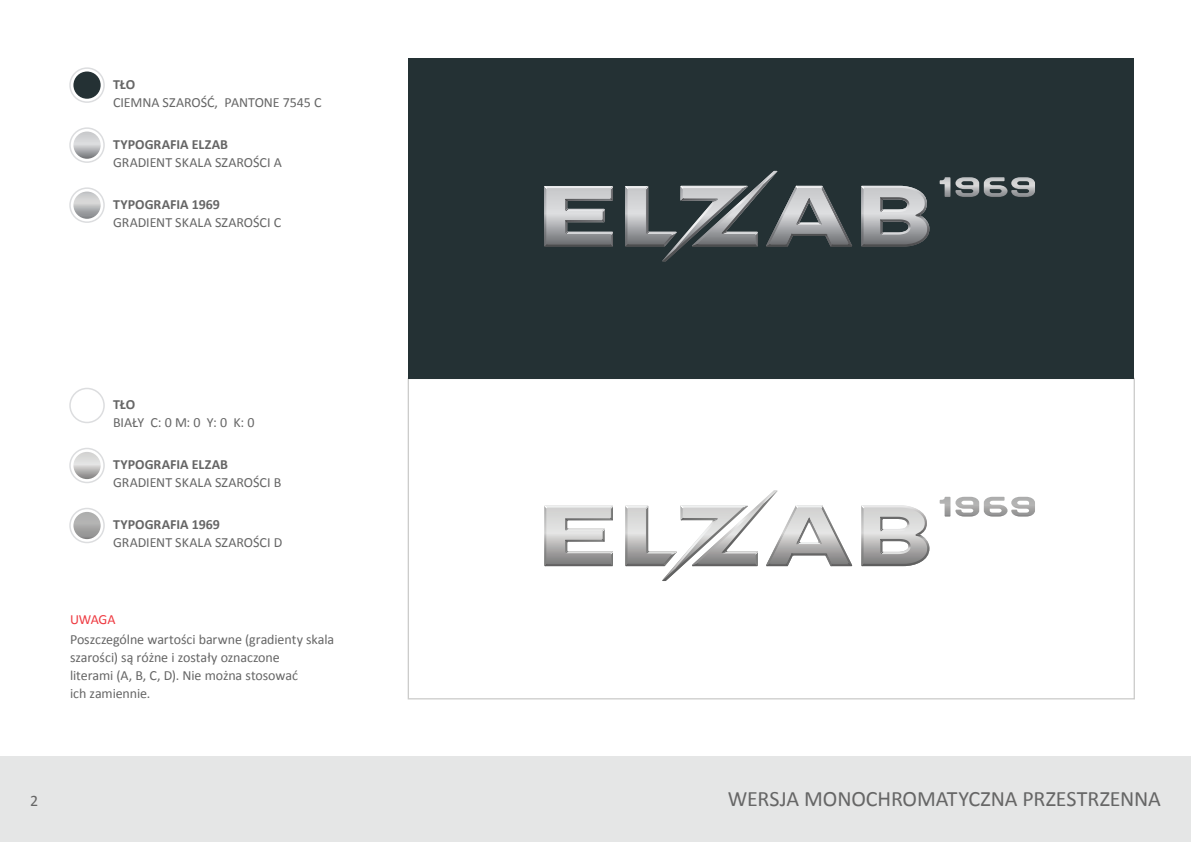
<style>
.page{position:relative;width:1191px;height:842px;background:#fff}
.page>*{position:absolute;margin:0;border:0;box-sizing:border-box;transform-origin:0 0}
.t1{font:22px "Calibri";letter-spacing:-.005em;color:#666}
.t2{font:16px "Calibri";color:#666}
.t3{font:14px/18px "Calibri";letter-spacing:-.005em;color:#666}
.t4{font:700 14px "Calibri";color:#666}
.t5{font:14px "Calibri";letter-spacing:-.015em;color:#ee3a41}
</style>
<div class="page">
<div style="left:408px;top:378px;width:727px;height:321px;background:#fff;border:1px solid #cccccb"></div>
<div style="left:408px;top:58px;width:726px;height:320px;background:#243134"></div>
<div style="left:0;top:757px;width:1191px;height:85px;background:#e5e6e6"></div>
<svg style="left:544px;top:186px;width:69px;height:61px"></svg>
<svg style="left:625px;top:171px;width:227px;height:90px"></svg>
<svg style="left:861px;top:186px;width:68px;height:61px"></svg>
<svg style="left:939px;top:177px;width:96px;height:20px"></svg>
<svg style="left:544px;top:505px;width:69px;height:61px"></svg>
<svg style="left:625px;top:490px;width:227px;height:91px"></svg>
<svg style="left:861px;top:505px;width:68px;height:61px"></svg>
<svg style="left:939px;top:497px;width:96px;height:19px"></svg>
<div style="left:69px;top:67px;width:36px;height:36px;border:2px solid #dcdddf;border-radius:50%"></div>
<div style="left:73px;top:72px;width:28px;height:27px;background:#243134;border-radius:50%"></div>
<div style="left:69px;top:127px;width:36px;height:36px;border:2px solid #dcdddf;border-radius:50%"></div>
<svg style="left:73px;top:132px;width:28px;height:27px"></svg>
<div style="left:69px;top:187px;width:36px;height:36px;border:2px solid #dcdddf;border-radius:50%"></div>
<svg style="left:73px;top:192px;width:28px;height:27px"></svg>
<div style="left:69px;top:388px;width:36px;height:35px;border:2px solid #dcdddf;border-radius:50%"></div>
<div style="left:69px;top:448px;width:36px;height:35px;border:2px solid #dcdddf;border-radius:50%"></div>
<svg style="left:73px;top:452px;width:28px;height:27px"></svg>
<div style="left:69px;top:508px;width:36px;height:35px;border:2px solid #dcdddf;border-radius:50%"></div>
<svg style="left:73px;top:512px;width:28px;height:27px"></svg>
<p class="t4" style="left:113px;top:75px;width:24px">TŁO</p>
<p class="t3" style="left:113px;top:93px;width:210px">CIEMNA SZAROŚĆ, PANTONE 7545 C</p>
<p class="t4" style="left:113px;top:135px;width:116px">TYPOGRAFIA ELZAB</p>
<p class="t3" style="left:113px;top:153px;width:170px">GRADIENT SKALA SZAROŚCI A</p>
<p class="t4" style="left:113px;top:195px;width:108px">TYPOGRAFIA 1969</p>
<p class="t3" style="left:113px;top:213px;width:170px">GRADIENT SKALA SZAROŚCI C</p>
<p class="t4" style="left:113px;top:395px;width:24px">TŁO</p>
<p class="t3" style="left:113px;top:413px;width:143px">BIAŁY C: 0 M: 0 Y: 0 K: 0</p>
<p class="t4" style="left:113px;top:455px;width:116px">TYPOGRAFIA ELZAB</p>
<p class="t3" style="left:113px;top:473px;width:170px">GRADIENT SKALA SZAROŚCI B</p>
<p class="t4" style="left:113px;top:515px;width:108px">TYPOGRAFIA 1969</p>
<p class="t3" style="left:113px;top:533px;width:171px">GRADIENT SKALA SZAROŚCI D</p>
<p class="t5" style="left:70px;top:610px;width:47px">UWAGA</p>
<p class="t3" style="left:70px;top:630px;width:266px">Poszczególne wartości barwne (gradienty skala szarości) są różne i zostały oznaczone<br>literami (A, B, C, D). Nie można stosować<br>ich zamiennie.</p>
<p class="t2" style="left:30px;top:791px;width:10px">2</p>
<h1 class="t1" style="left:728px;top:785px;width:434px">WERSJA MONOCHROMATYCZNA PRZESTRZENNA</h1>
</div>
